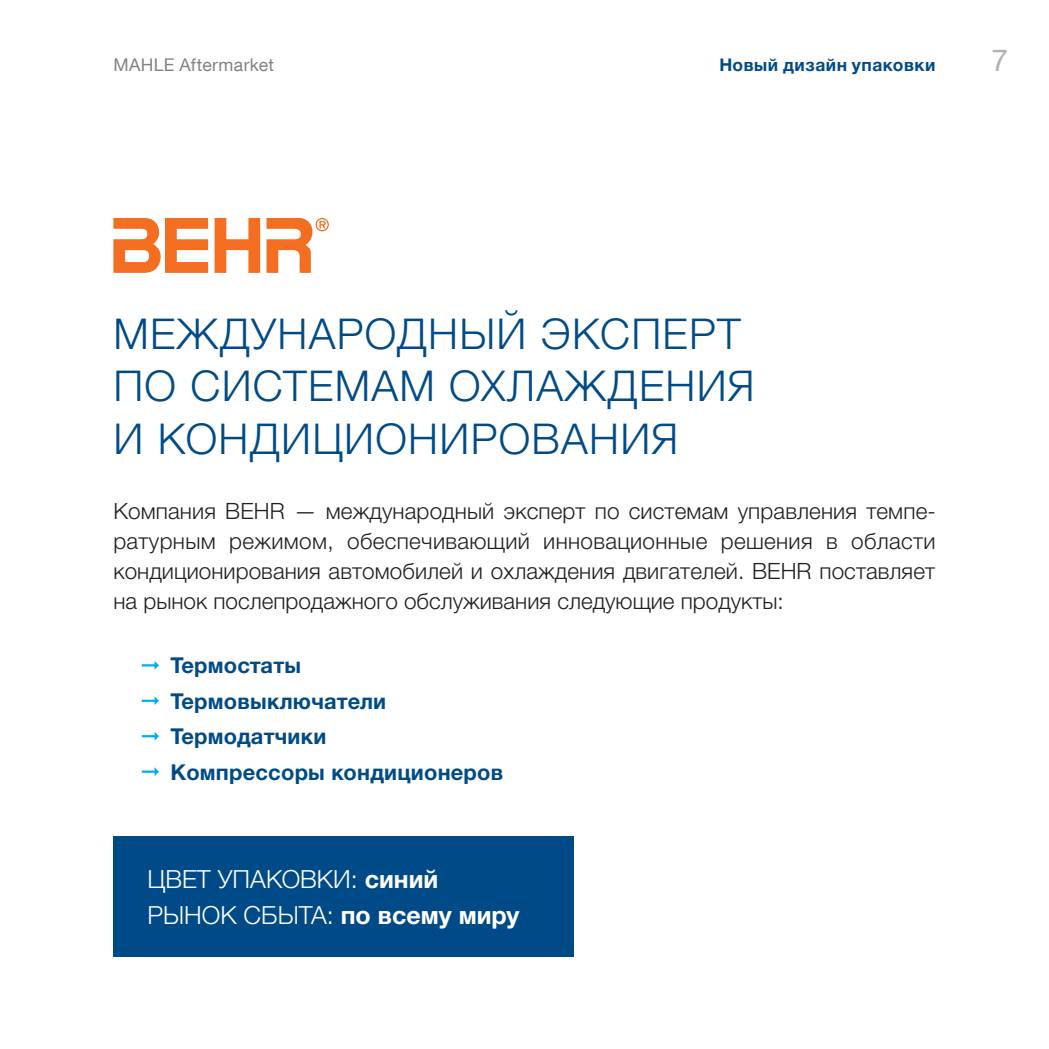
<style>
.page{position:relative;width:1049px;height:1049px;background:#fff}
.page>*{position:absolute;margin:0;border:0;box-sizing:border-box;transform-origin:0 0}
.t1{font:300 42.5px/52.5px "Helvetica Neue LTW1 G";letter-spacing:.03em;color:#004b87}
.t2{font:30px "Helvetica Neue LT Com";color:#b0b1b5}
.t3{font:300 25px/36px "Helvetica Neue LTW1 G";color:#fff}
.t4{font:300 22.5px/30px "Helvetica Neue LTW1 G";color:#231f20;text-align:justify}
.t5{font:700 22px/35.5px "Helvetica Neue LTW1 G";letter-spacing:.01em;color:#004b87}
.t6{font:700 17.5px "Helvetica Neue Cyr";letter-spacing:.025em;color:#004b87}
.t7{font:17.5px "Helvetica Neue LT Com";letter-spacing:.02em;color:#808285}
.s1{font-weight:700}
</style>
<div class="page">
<svg style="left:142px;top:661px;width:17px;height:9px"></svg>
<svg style="left:142px;top:696px;width:17px;height:9px"></svg>
<svg style="left:142px;top:732px;width:17px;height:9px"></svg>
<svg style="left:142px;top:767px;width:17px;height:9px"></svg>
<svg style="left:113px;top:218px;width:216px;height:55px"></svg>
<div style="left:113px;top:836px;width:461px;height:121px;background:#004b87"></div>
<p class="t7" style="left:113px;top:54px;width:162px">MAHLE Aftermarket</p>
<p class="t6" style="left:719px;top:55px;width:218px">Новый дизайн упаковки</p>
<h2 class="t2" style="left:991px;top:42px;width:18px">7</h2>
<h1 class="t1" style="left:113px;top:307px;width:643px">МЕЖДУНАРОДНЫЙ ЭКСПЕРТ<br>ПО СИСТЕМАМ ОХЛАЖДЕНИЯ<br>И КОНДИЦИОНИРОВАНИЯ</h1>
<p class="t4" style="left:113px;top:496px;width:824px">Компания BEHR — международный эксперт по системам управления темпе&shy;ратурным режимом, обеспечивающий инновационные решения в области кондиционирования автомобилей и охлаждения двигателей. BEHR поставляет на рынок послепродажного обслуживания следующие продукты:</p>
<p class="t5" style="left:170px;top:647px;width:334px">Термостаты<br>Термовыключатели<br>Термодатчики<br>Компрессоры кондиционеров</p>
<p class="t3" style="left:147px;top:860px;width:374px">ЦВЕТ УПАКОВКИ: <span class="s1">синий<br></span>РЫНОК СБЫТА: <span class="s1">по всему миру</span></p>
</div>
